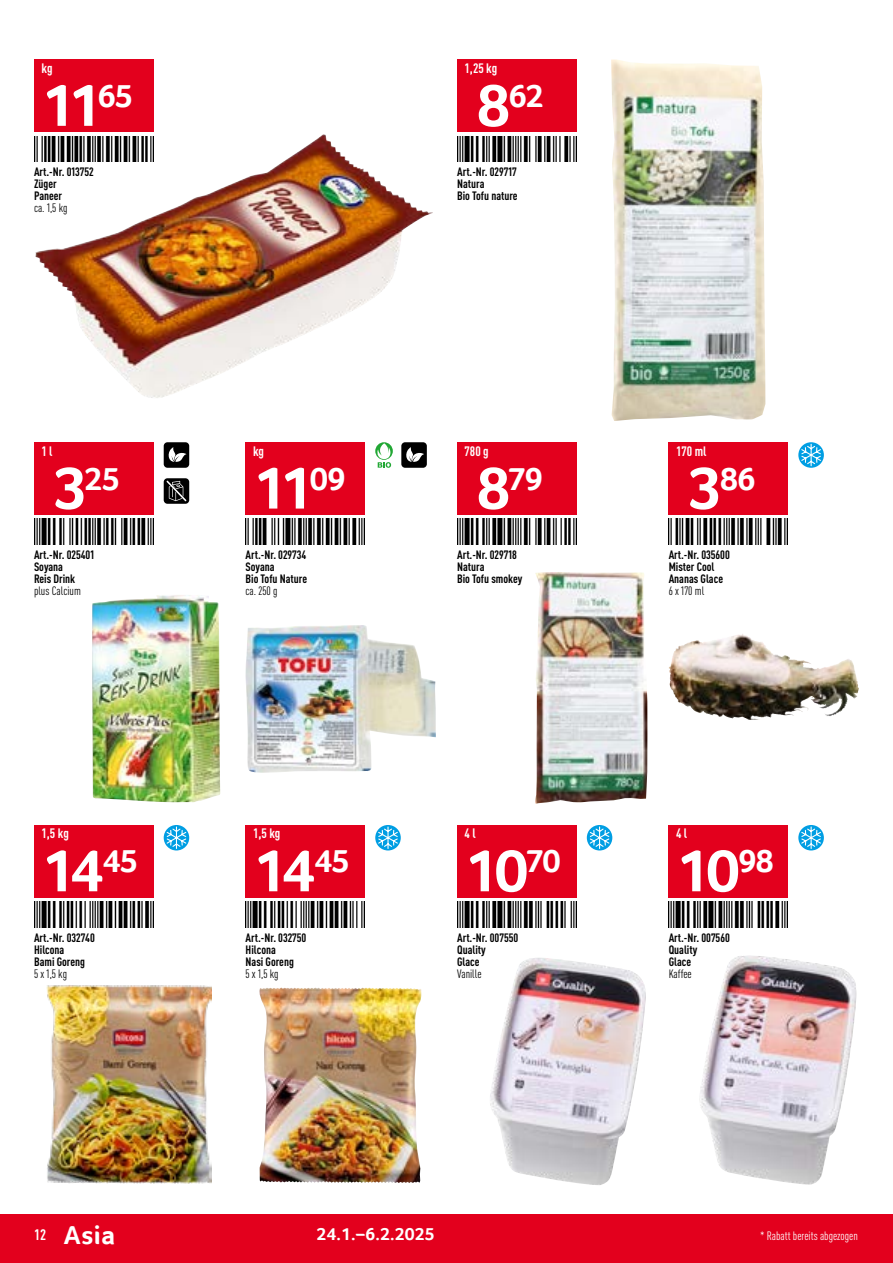
<style>
.page{position:relative;width:893px;height:1263px;background:#fff}
.page>*{position:absolute;margin:0;border:0;box-sizing:border-box;transform-origin:0 0}
.Preis_weiss{font:700 61.5px "Transgourmet";letter-spacing:-.09em;color:#fff}
.Preis_weiss-2{font:700 33.3px "Transgourmet";letter-spacing:-.03em;color:#fff}
.t1{font:700 26.7px "Transgourmet";color:#fff}
.t2{font:700 18px "Transgourmet";letter-spacing:.01em;color:#fff}
.Unit_weiss{font:700 condensed 13.5px "DINOT";letter-spacing:-.005em;color:#fff}
.t3{font:700 condensed 12px/12px "DINOT";color:#000}
.t4{font:condensed 12px "DINOT";color:#000}
.t5{font:condensed 12px "DINOT";color:#fff}
.s1{font-size:61.5px}
.s2{font-family:"DINOT";font-stretch:condensed;font-size:15px}
</style>
<div class="page">
<div style="left:0;top:1214px;width:893px;height:49px;background:#e3001d"></div>
<img style="left:35px;top:134px;width:398px;height:264px">
<img style="left:611px;top:60px;width:154px;height:361px">
<img style="left:92px;top:595px;width:128px;height:207px">
<img style="left:246px;top:625px;width:190px;height:148px">
<img style="left:535px;top:572px;width:112px;height:232px">
<img style="left:719px;top:635px;width:23px;height:5px">
<img style="left:47px;top:985px;width:165px;height:198px">
<img style="left:259px;top:987px;width:163px;height:196px">
<img style="left:490px;top:958px;width:156px;height:227px">
<img style="left:699px;top:955px;width:158px;height:230px">
<div style="left:34px;top:60px;width:119px;height:72px;background:#e3001d"></div>
<img style="left:34px;top:136px;width:119px;height:26px">
<div style="left:457px;top:60px;width:119px;height:72px;background:#e3001d"></div>
<img style="left:457px;top:136px;width:119px;height:26px">
<div style="left:34px;top:442px;width:119px;height:72px;background:#e3001d"></div>
<div style="left:164px;top:442px;width:25px;height:26px;background:#000;border-radius:4px"></div>
<svg style="left:168px;top:447px;width:19px;height:15px"></svg>
<div style="left:164px;top:478px;width:25px;height:26px;background:#000;border-radius:4px"></div>
<svg style="left:167px;top:481px;width:19px;height:20px"></svg>
<img style="left:34px;top:519px;width:119px;height:25px">
<div style="left:246px;top:442px;width:119px;height:72px;background:#e3001d"></div>
<svg style="left:375px;top:442px;width:18px;height:18px"></svg>
<svg style="left:376px;top:443px;width:16px;height:25px"></svg>
<div style="left:401px;top:442px;width:26px;height:26px;background:#000;border-radius:4px"></div>
<svg style="left:406px;top:447px;width:18px;height:15px"></svg>
<img style="left:246px;top:519px;width:119px;height:25px">
<div style="left:457px;top:442px;width:119px;height:72px;background:#e3001d"></div>
<img style="left:457px;top:519px;width:119px;height:25px">
<div style="left:669px;top:442px;width:119px;height:72px;background:#e3001d"></div>
<svg style="left:798px;top:442px;width:26px;height:26px"></svg>
<svg style="left:800px;top:443px;width:22px;height:24px"></svg>
<img style="left:669px;top:519px;width:119px;height:25px">
<div style="left:34px;top:825px;width:119px;height:72px;background:#e3001d"></div>
<div style="left:164px;top:825px;width:25px;height:25px;background:#009ee3;border-radius:50%"></div>
<svg style="left:166px;top:826px;width:21px;height:23px"></svg>
<img style="left:34px;top:901px;width:119px;height:26px">
<div style="left:246px;top:825px;width:119px;height:72px;background:#e3001d"></div>
<svg style="left:375px;top:825px;width:26px;height:25px"></svg>
<svg style="left:377px;top:826px;width:22px;height:23px"></svg>
<img style="left:246px;top:901px;width:119px;height:26px">
<div style="left:457px;top:825px;width:119px;height:72px;background:#e3001d"></div>
<div style="left:587px;top:825px;width:25px;height:25px;background:#009ee3;border-radius:50%"></div>
<svg style="left:589px;top:826px;width:21px;height:23px"></svg>
<img style="left:457px;top:901px;width:119px;height:26px">
<div style="left:669px;top:825px;width:119px;height:72px;background:#e3001d"></div>
<svg style="left:798px;top:825px;width:26px;height:25px"></svg>
<svg style="left:800px;top:826px;width:22px;height:23px"></svg>
<img style="left:669px;top:901px;width:119px;height:26px">
<p class="Unit_weiss" style="left:41px;top:60px;width:13px">kg</p>
<p class="Preis_weiss" style="left:42px;top:69px;width:93px">11<sup>65</sup></p>
<p class="t3" style="left:34px;top:166px;width:61px">Art.-Nr. 013752</p>
<p class="t3" style="left:34px;top:178px;width:30px">Züger<br>Paneer</p>
<p class="t4" style="left:34px;top:201px;width:35px">ca. 1,5 kg</p>
<p class="Unit_weiss" style="left:41px;top:443px;width:13px">1 l</p>
<p class="Preis_weiss-2" style="left:54px;top:459px;width:68px"><span class="s1">3</span>25</p>
<p class="t3" style="left:34px;top:548px;width:62px">Art.-Nr. 025401</p>
<p class="t3" style="left:34px;top:560px;width:43px">Soyana<br>Reis Drink</p>
<p class="t4" style="left:34px;top:584px;width:48px">plus Calcium</p>
<p class="Unit_weiss" style="left:41px;top:825px;width:29px">1,5 kg</p>
<p class="Preis_weiss" style="left:42px;top:834px;width:98px">14<sup>45</sup></p>
<p class="t3" style="left:34px;top:931px;width:62px">Art.-Nr. 032740</p>
<p class="t3" style="left:34px;top:943px;width:52px">Hilcona<br>Bami Goreng</p>
<p class="t4" style="left:34px;top:966px;width:35px">5 x 1,5 kg</p>
<p class="Unit_weiss" style="left:253px;top:443px;width:13px">kg</p>
<p class="Preis_weiss" style="left:253px;top:451px;width:94px">11<sup>09</sup></p>
<p class="t3" style="left:246px;top:548px;width:62px">Art.-Nr. 029734</p>
<p class="t3" style="left:246px;top:560px;width:63px">Soyana<br>Bio Tofu Nature</p>
<p class="t4" style="left:246px;top:584px;width:34px">ca. 250 g</p>
<p class="Unit_weiss" style="left:253px;top:825px;width:29px">1,5 kg</p>
<p class="Preis_weiss" style="left:253px;top:834px;width:98px">14<sup>45</sup></p>
<p class="t3" style="left:246px;top:931px;width:62px">Art.-Nr. 032750</p>
<p class="t3" style="left:246px;top:943px;width:50px">Hilcona<br>Nasi Goreng</p>
<p class="t4" style="left:246px;top:966px;width:35px">5 x 1,5 kg</p>
<p class="Unit_weiss" style="left:465px;top:60px;width:34px">1,25 kg</p>
<p class="Preis_weiss-2" style="left:477px;top:76px;width:68px"><span class="s1">8</span>62</p>
<p class="t3" style="left:457px;top:166px;width:61px">Art.-Nr. 029717</p>
<p class="t3" style="left:457px;top:178px;width:62px">Natura<br>Bio Tofu nature</p>
<p class="Unit_weiss" style="left:465px;top:443px;width:26px">780 g</p>
<p class="Preis_weiss-2" style="left:477px;top:459px;width:68px"><span class="s1">8</span>79</p>
<p class="t3" style="left:457px;top:548px;width:61px">Art.-Nr. 029718</p>
<p class="t3" style="left:457px;top:560px;width:67px">Natura<br>Bio Tofu smokey</p>
<p class="Unit_weiss" style="left:465px;top:825px;width:13px">4 l</p>
<p class="Preis_weiss" style="left:465px;top:834px;width:98px">10<sup>70</sup></p>
<p class="t3" style="left:457px;top:931px;width:63px">Art.-Nr. 007550</p>
<p class="t3" style="left:457px;top:943px;width:30px">Quality<br>Glace</p>
<p class="t4" style="left:457px;top:966px;width:26px">Vanille</p>
<p class="Unit_weiss" style="left:676px;top:443px;width:32px">170 ml</p>
<p class="Preis_weiss-2" style="left:688px;top:459px;width:69px"><span class="s1">3</span>86</p>
<p class="t3" style="left:669px;top:548px;width:63px">Art.-Nr. 035600</p>
<p class="t3" style="left:669px;top:560px;width:56px">Mister Cool<br>Ananas Glace</p>
<p class="t4" style="left:669px;top:584px;width:37px">6 x 170 ml</p>
<p class="Unit_weiss" style="left:676px;top:825px;width:13px">4 l</p>
<p class="Preis_weiss" style="left:676px;top:834px;width:99px">10<sup>98</sup></p>
<p class="t3" style="left:669px;top:931px;width:63px">Art.-Nr. 007560</p>
<p class="t3" style="left:669px;top:943px;width:30px">Quality<br>Glace</p>
<p class="t4" style="left:669px;top:966px;width:25px">Kaffee</p>
<p class="t1" style="left:34px;top:1220px;width:83px"><span class="s2">12</span> Asia</p>
<p class="t2" style="left:316px;top:1224px;width:120px">24.1.–6.2.2025</p>
<p class="t5" style="left:760px;top:1229px;width:99px">* Rabatt bereits abgezogen</p>
</div>
